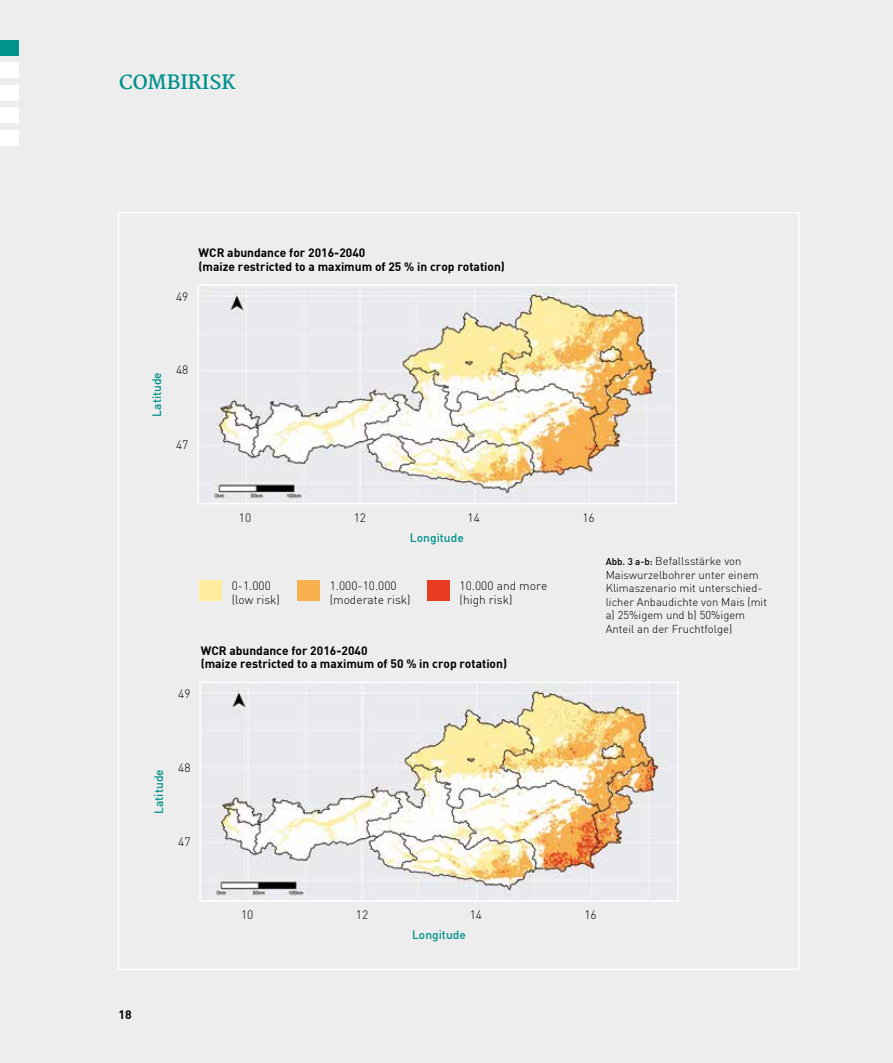
<style>
.page{position:relative;width:893px;height:1063px;background:#ededed}
.page>*{position:absolute;margin:0;border:0;box-sizing:border-box;transform-origin:0 0}
.t1{font:700 19.5px "Martel";color:#00928c}
.t2{font:700 12.15px "DIN";color:#000}
.t3{font:700 12px/13.5px "DIN";color:#000}
.t4{font:300 12px/14.4px "DIN";color:#000}
.t5{font:500 12px "DIN";color:#00928c}
.t6{font:300 11.25px/13.5px "DIN";color:#000}
.s1{font-weight:500;font-size:9.75px}
</style>
<div class="page">
<div style="left:0;top:40px;width:19px;height:15px;background:#00928c"></div>
<div style="left:0;top:63px;width:19px;height:15px;background:#fff"></div>
<div style="left:0;top:85px;width:19px;height:15px;background:#fff"></div>
<div style="left:0;top:108px;width:19px;height:15px;background:#fff"></div>
<img style="left:213px;top:287px;width:461px;height:213px">
<div style="left:197px;top:284px;width:480px;height:220px;border:2px solid #fff"></div>
<div style="left:199px;top:581px;width:23px;height:20px;background:#ffed9f"></div>
<div style="left:297px;top:581px;width:23px;height:20px;background:#f8af4d"></div>
<div style="left:427px;top:581px;width:23px;height:20px;background:#e73c22"></div>
<img style="left:215px;top:686px;width:461px;height:211px">
<div style="left:199px;top:682px;width:480px;height:220px;border:2px solid #fff"></div>
<div style="left:0;top:130px;width:19px;height:15px;background:#fff"></div>
<h1 class="t1" style="left:119px;top:71px;width:118px">COMBIRISK</h1>
<p class="t4" style="left:176px;top:289px;width:14px">49</p>
<p class="t3" style="left:199px;top:246px;width:308px">WCR abundance for 2016-2040<br>(maize restricted to a maximum of 25 % in crop rotation)</p>
<p class="t5" style="left:149px;top:417px;width:46px;rotate:-90deg">Latitude</p>
<p class="t4" style="left:176px;top:363px;width:14px">48</p>
<p class="t4" style="left:176px;top:437px;width:14px">47</p>
<p class="t4" style="left:239px;top:511px;width:14px">10</p>
<p class="t4" style="left:354px;top:511px;width:14px">12</p>
<p class="t4" style="left:467px;top:511px;width:14px">14</p>
<p class="t4" style="left:582px;top:511px;width:14px">16</p>
<p class="t5" style="left:410px;top:530px;width:55px">Longitude</p>
<p class="t4" style="left:178px;top:686px;width:14px">49</p>
<p class="t4" style="left:232px;top:578px;width:50px">0-1.000 (low risk)</p>
<p class="t4" style="left:330px;top:578px;width:82px">1.000-10.000 (moderate risk)</p>
<p class="t4" style="left:460px;top:578px;width:89px">10.000 and more (high risk)</p>
<p class="t3" style="left:201px;top:643px;width:308px">WCR abundance for 2016-2040<br>(maize restricted to a maximum of 50 % in crop rotation)</p>
<p class="t6" style="left:606px;top:554px;width:163px"><span class="s1">Abb. 3 a-b:</span> Befallsstärke von<br>Maiswurzelbohrer unter einem<br>Klimaszenario mit unterschied&shy;licher Anbaudichte von Mais (mit a) 25%igem und b) 50%igem<br>Anteil an der Fruchtfolge)</p>
<p class="t5" style="left:151px;top:814px;width:46px;rotate:-90deg">Latitude</p>
<p class="t4" style="left:178px;top:760px;width:14px">48</p>
<p class="t4" style="left:178px;top:834px;width:14px">47</p>
<p class="t4" style="left:241px;top:908px;width:14px">10</p>
<p class="t4" style="left:356px;top:908px;width:14px">12</p>
<p class="t4" style="left:470px;top:908px;width:14px">14</p>
<p class="t4" style="left:584px;top:908px;width:14px">16</p>
<p class="t5" style="left:412px;top:927px;width:55px">Longitude</p>
<p class="t2" style="left:119px;top:1007px;width:15px">18</p>
</div>
